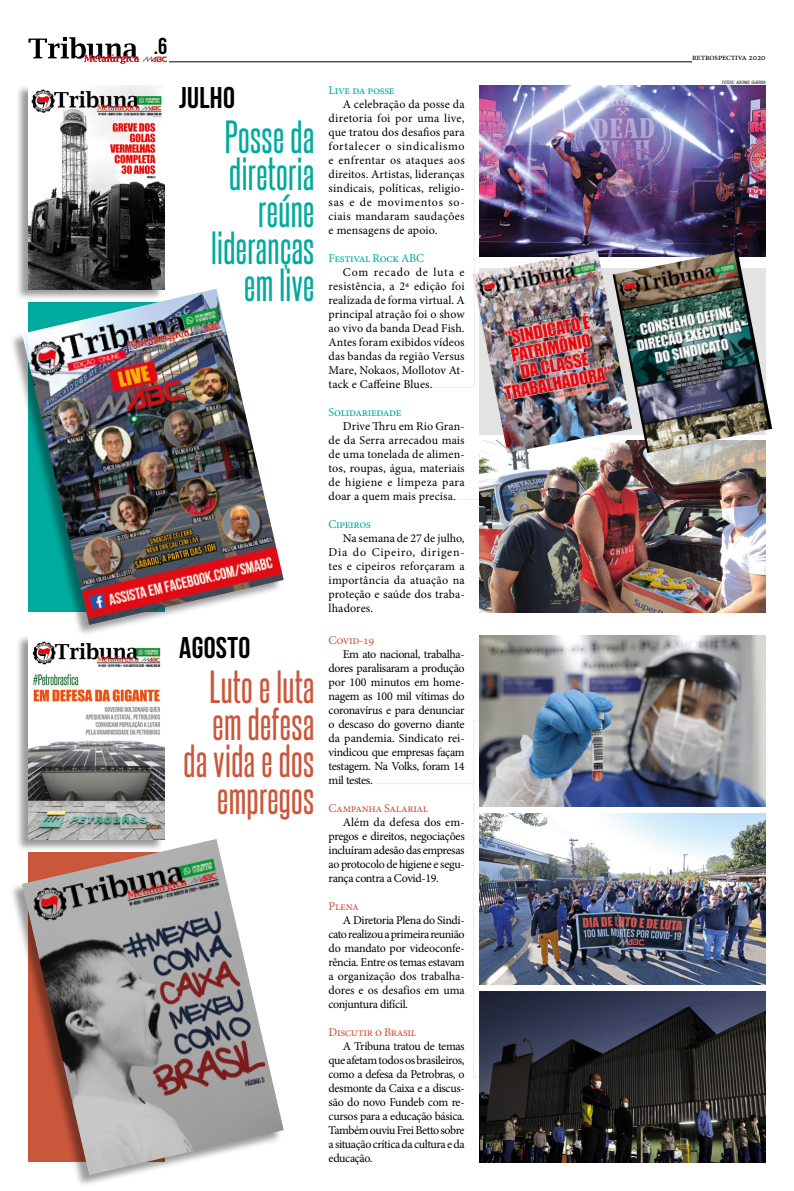
<style>
.page{position:relative;width:794px;height:1191px;background:#fff}
.page>*{position:absolute;margin:0;border:0;box-sizing:border-box;transform-origin:0 0}
.t1{font:40px/37px "Steelfish Rg";letter-spacing:.01em;color:#00aa9e;text-align:right}
.t2{font:40px/37px "Steelfish Rg";letter-spacing:.01em;color:#ca563b;text-align:right}
.t3{font:30px "Bebas Neue";letter-spacing:.01em;color:#000}
.t4{font:23px "Bebas Neue";color:#000}
.t5{font:12px/14px "Minion Pro";letter-spacing:-.005em;color:#000;text-align:justify}
.t6{font:12px "Minion Pro";letter-spacing:-.03em;color:#00aa9e}
.t7{font:12px "Minion Pro";letter-spacing:-.03em;color:#ca563b}
.t8{font:9px "Minion Pro";letter-spacing:-.02em;color:#000}
.t9{font:italic condensed 4.4px "Swiss 721 BT";color:#000}
.s1{font-size:6.2px}
</style>
<div class="page">
<hr style="left:376px;top:783px;width:98px;height:1px;background:#ededed">
<hr style="left:473px;top:720px;width:1px;height:357px;background:#ededed">
<hr style="left:433px;top:387px;width:42px;height:1px;background:#ededed">
<hr style="left:458px;top:499px;width:34px;height:1px;background:#ededed">
<hr style="left:474px;top:170px;width:1px;height:217px;background:#ededed">
<div style="left:16px;top:635px;width:148px;height:216px;background:#000;opacity:.4"></div>
<img style="left:28px;top:637px;width:136px;height:202px">
<div style="left:9px;top:839px;width:274px;height:348px;background:#000;opacity:.4"></div>
<img style="left:22px;top:839px;width:262px;height:336px">
<div style="left:16px;top:85px;width:148px;height:216px;background:#000;opacity:.4"></div>
<img style="left:28px;top:85px;width:136px;height:204px">
<div style="left:9px;top:289px;width:274px;height:348px;background:#000;opacity:.4"></div>
<img style="left:22px;top:289px;width:262px;height:336px">
<svg style="left:28px;top:37px;width:139px;height:27px"></svg>
<hr style="left:169px;top:61px;width:523px;height:1px;background:#000">
<img style="left:479px;top:85px;width:286px;height:165px">
<img style="left:479px;top:453px;width:286px;height:159px">
<img style="left:479px;top:635px;width:286px;height:171px">
<img style="left:479px;top:813px;width:286px;height:171px">
<img style="left:479px;top:991px;width:286px;height:171px">
<img style="left:473px;top:250px;width:139px;height:203px">
<img style="left:612px;top:250px;width:160px;height:203px">
<h3 class="t4" style="left:154px;top:34px;width:15px">.6</h3>
<h2 class="t3" style="left:179px;top:81px;width:57px">JULHO</h2>
<p class="t6" style="left:328px;top:82px;width:67px">Live da posse</p>
<p class="t5" style="left:328px;top:97px;width:138px;text-indent:14px">A celebração da posse da diretoria foi por uma live, que tratou dos desafios para fortalecer o sindicalismo e enfrentar os ataques aos direitos. Artistas, lideranças sindicais, políticas, religio&shy;sas e de movimentos so&shy;ciais mandaram saudações e mensagens de apoio.</p>
<p class="t6" style="left:328px;top:250px;width:97px">Festival Rock ABC</p>
<p class="t5" style="left:328px;top:265px;width:138px;text-indent:14px">Com recado de luta e resistência, a 2ª edição foi realizada de forma virtual. A principal atração foi o show ao vivo da banda Dead Fish.<br>Antes foram exibidos vídeos das bandas da região Versus Mare, Nokaos, Mollotov At&shy;tack e Caffeine Blues.</p>
<p class="t6" style="left:328px;top:404px;width:75px">Solidariedade</p>
<p class="t5" style="left:328px;top:419px;width:138px;text-indent:14px">Drive Thru em Rio Gran&shy;de da Serra arrecadou mais de uma tonelada de alimen&shy;tos, roupas, água, materiais de higiene e limpeza para doar a quem mais precisa.</p>
<p class="t6" style="left:328px;top:516px;width:44px">Cipeiros</p>
<p class="t5" style="left:328px;top:531px;width:138px;text-indent:14px">Na semana de 27 de julho, Dia do Cipeiro, dirigen&shy;tes e cipeiros reforçaram a importância da atuação na proteção e saúde dos traba&shy;lhadores.</p>
<h1 class="t1" style="left:211px;top:117px;width:105px">Posse da diretoria reúne lideranças em live</h1>
<h2 class="t3" style="left:179px;top:631px;width:73px">AGOSTO</h2>
<p class="t7" style="left:328px;top:632px;width:47px">Covid-19</p>
<p class="t5" style="left:328px;top:647px;width:138px;text-indent:14px">Em ato nacional, trabalha&shy;dores paralisaram a produção por 100 minutos em home&shy;nagem as 100 mil vítimas do coronavírus e para denunciar o descaso do governo diante da pandemia. Sindicato rei&shy;vindicou que empresas façam testagem. Na Volks, foram 14 mil testes.</p>
<p class="t7" style="left:328px;top:800px;width:101px">Campanha Salarial</p>
<p class="t5" style="left:328px;top:815px;width:138px;text-indent:14px">Além da defesa dos em&shy;pregos e direitos, negociações incluíram adesão das empresas ao protocolo de higiene e segu&shy;rança contra a Covid-19.</p>
<p class="t7" style="left:328px;top:898px;width:32px">Plena</p>
<p class="t5" style="left:328px;top:913px;width:138px;text-indent:14px">A Diretoria Plena do Sindi&shy;cato realizou a primeira reunião do mandato por videoconfe&shy;rência. Entre os temas estavam a organização dos trabalha&shy;dores e os desafios em uma conjuntura difícil.</p>
<p class="t7" style="left:328px;top:1024px;width:89px">Discutir o Brasil</p>
<p class="t5" style="left:328px;top:1039px;width:138px;text-indent:14px">A Tribuna tratou de temas que afetam todos os brasileiros, como a defesa da Petrobras, o desmonte da Caixa e a discus&shy;são do novo Fundeb com re&shy;cursos para a educação básica.<br>Também ouviu Frei Betto sobre a situação crítica da cultura e da educação.</p>
<h1 class="t2" style="left:183px;top:667px;width:132px">Luto e luta em defesa da vida e dos empregos</h1>
<p class="t8" style="left:692px;top:52px;width:75px">retrospectiva 2020</p>
<p class="t9" style="left:722px;top:80px;width:45px">FOTOS<span class="s1">:</span> ADONIS GUERRA</p>
</div>
